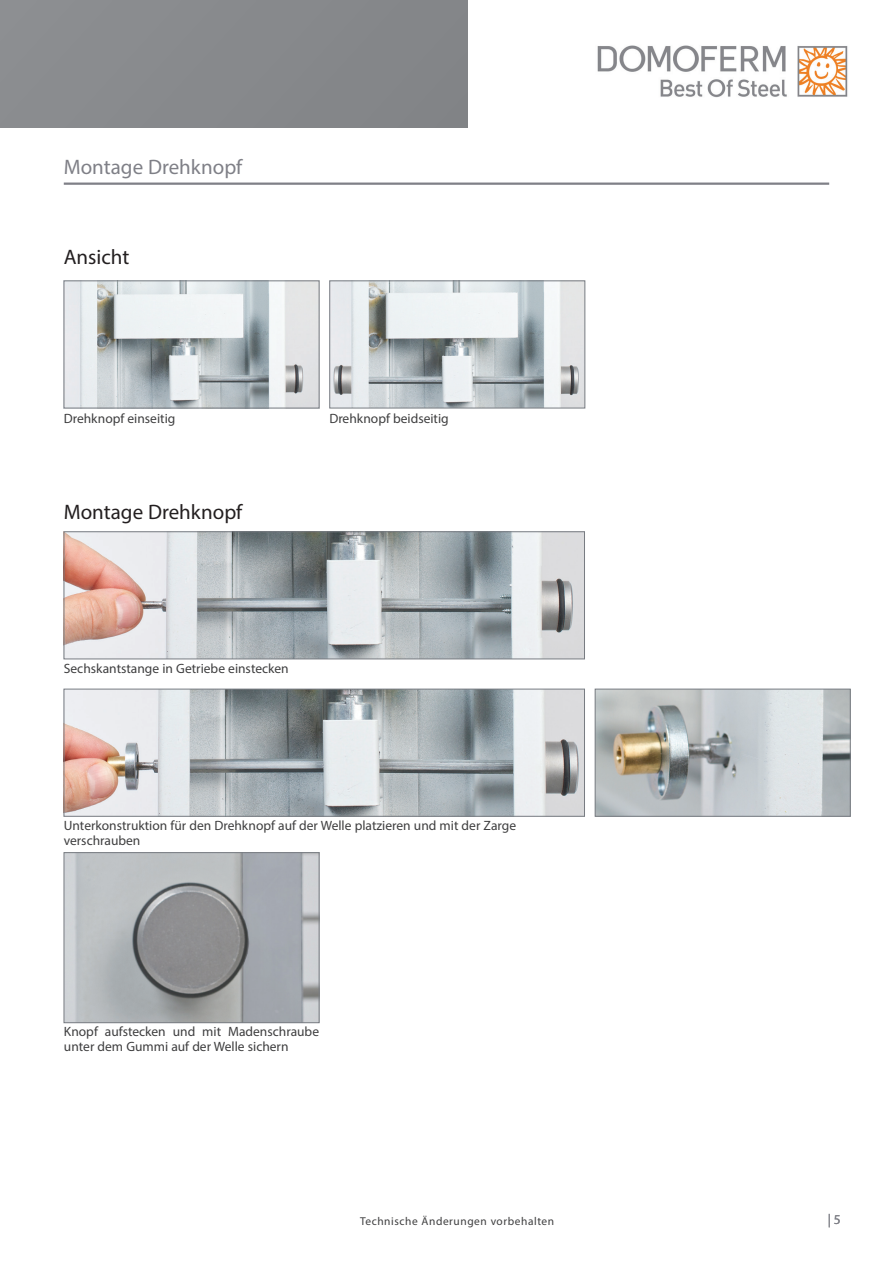
<style>
.page{position:relative;width:893px;height:1263px;background:#fff}
.page>*{position:absolute;margin:0;border:0;box-sizing:border-box;transform-origin:0 0}
.t1{font:21px "Myriad Pro";color:#231f20}
.t2{font:21px "Myriad Pro";color:#7f8087}
.t3{font:13.5px/15px "Myriad Pro";color:#3e3e3f}
.t4{font:13.5px "Myriad Pro";color:#7f8087}
.t5{font:11.4px "Myriad Pro";letter-spacing:.05em;color:#3e3e3f}
</style>
<div class="page">
<div style="left:0;top:0;width:468px;height:128px;background:#87898c"></div>
<img style="left:597px;top:45px;width:251px;height:53px">
<hr style="left:64px;top:183px;width:765px;height:2px;background:#7f8087">
<img style="left:66px;top:283px;width:251px;height:123px">
<div style="left:64px;top:281px;width:255px;height:127px;border:1px solid #787c82"></div>
<img style="left:66px;top:533px;width:517px;height:124px">
<div style="left:64px;top:531px;width:521px;height:128px;border:1px solid #787c82"></div>
<img style="left:597px;top:691px;width:251px;height:123px">
<div style="left:595px;top:689px;width:255px;height:127px;border:1px solid #787c82"></div>
<img style="left:332px;top:283px;width:251px;height:123px">
<div style="left:330px;top:281px;width:255px;height:127px;border:1px solid #787c82"></div>
<img style="left:66px;top:691px;width:517px;height:123px">
<div style="left:64px;top:689px;width:521px;height:127px;border:1px solid #787c82"></div>
<img style="left:66px;top:854px;width:251px;height:167px">
<div style="left:64px;top:852px;width:255px;height:171px;border:1px solid #787c82"></div>
<h1 class="t2" style="left:64px;top:154px;width:180px">Montage Drehknopf</h1>
<h1 class="t1" style="left:64px;top:244px;width:67px">Ansicht</h1>
<p class="t3" style="left:64px;top:410px;width:113px">Drehknopf einseitig</p>
<h1 class="t1" style="left:64px;top:499px;width:180px">Montage Drehknopf</h1>
<p class="t3" style="left:329px;top:410px;width:121px">Drehknopf beidseitig</p>
<p class="t3" style="left:64px;top:661px;width:226px">Sechskantstange in Getriebe einstecken</p>
<p class="t3" style="left:64px;top:818px;width:454px">Unterkonstruktion für den Drehknopf auf der Welle platzieren und mit der Zarge verschrauben</p>
<p class="t3" style="left:64px;top:1024px;width:257px">Knopf aufstecken und mit Madenschraube unter dem Gummi auf der Welle sichern</p>
<p class="t5" style="left:360px;top:1214px;width:196px">Technische Änderungen vorbehalten</p>
<p class="t4" style="left:828px;top:1211px;width:15px">| 5</p>
</div>
